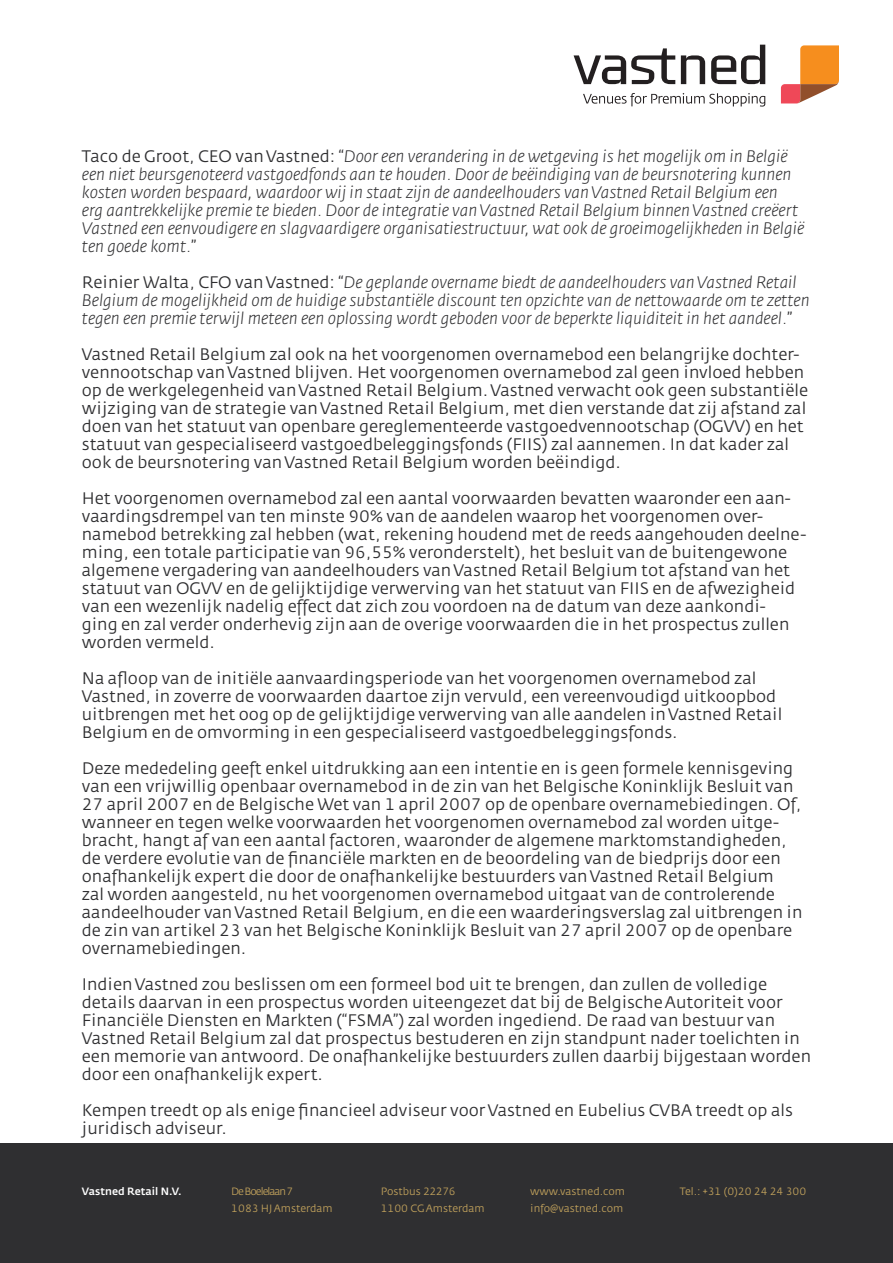
<style>
.page{position:relative;width:893px;height:1263px;background:#fff}
.page>*{position:absolute;margin:0;border:0;box-sizing:border-box;transform-origin:0 0}
.t1{font:16.5px/18px "Fedra Sans Book TF";color:#2f2f31}
.t2{font:italic 300 16.5px/18px "Fedra Sans";color:#2f2f31}
.t3{font:10.5px "Fedra Sans Book TF";color:#bfa05b}
.t4{font:10.5px "Fedra Sans Medium TF";color:#fff}
.t5{font:10.5px "Fedra Sans Book TF";letter-spacing:-.09em;color:#bfa05b}
.s1{font-family:"Fedra Sans Book TF";font-weight:400;font-style:normal}
</style>
<div class="page">
<div style="left:0;top:1144px;width:893px;height:119px;background:#2f2f31"></div>
<svg style="left:583px;top:93px;width:182px;height:14px"></svg>
<svg style="left:681px;top:55px;width:24px;height:29px"></svg>
<svg style="left:711px;top:45px;width:54px;height:39px"></svg>
<svg style="left:574px;top:48px;width:101px;height:36px"></svg>
<svg style="left:781px;top:45px;width:58px;height:58px"></svg>
<p class="t2" style="left:82px;top:148px;width:724px"><span class="s1">Taco de Groot, CEO van Vastned: “</span>Door een verandering in de wetgeving is het mogelijk om in België een niet beursgenoteerd vastgoedfonds aan te houden. Door de beëindiging van de beursnotering kunnen kosten worden bespaard, waardoor wij in staat zijn de aandeelhouders van Vastned Retail Belgium een<br>erg aantrekkelijke premie te bieden. Door de integratie van Vastned Retail Belgium binnen Vastned creëert Vastned een eenvoudigere en slagvaardigere organisatiestructuur, wat ook de groeimogelijkheden in België ten goede komt.<span class="s1">”</span></p>
<p class="t2" style="left:82px;top:274px;width:729px"><span class="s1">Reinier Walta, CFO van Vastned: “</span>De geplande overname biedt de aandeelhouders van Vastned Retail<br>Belgium de mogelijkheid om de huidige substantiële discount ten opzichte van de nettowaarde om te zetten tegen een premie terwijl meteen een oplossing wordt geboden voor de beperkte liquiditeit in het aandeel.<span class="s1">”</span></p>
<p class="t1" style="left:82px;top:346px;width:728px">Vastned Retail Belgium zal ook na het voorgenomen overnamebod een belangrijke dochter&shy;vennootschap van Vastned blijven. Het voorgenomen overnamebod zal geen invloed hebben op de werkgelegenheid van Vastned Retail Belgium. Vastned verwacht ook geen substantiële wijziging van de strategie van Vastned Retail Belgium, met dien verstande dat zij afstand zal doen van het statuut van openbare gereglementeerde vastgoedvennootschap (OGVV) en het statuut van gespecialiseerd vastgoedbeleggingsfonds (FIIS) zal aannemen. In dat kader zal ook de beursnotering van Vastned Retail Belgium worden beëindigd.</p>
<p class="t1" style="left:82px;top:490px;width:726px">Het voorgenomen overnamebod zal een aantal voorwaarden bevatten waaronder een aan&shy;vaardingsdrempel van ten minste 90% van de aandelen waarop het voorgenomen over&shy;namebod betrekking zal hebben (wat, rekening houdend met de reeds aangehouden deelne&shy;ming, een totale participatie van 96,55% veronderstelt), het besluit van de buitengewone algemene vergadering van aandeelhouders van Vastned Retail Belgium tot afstand van het statuut van OGVV en de gelijktijdige verwerving van het statuut van FIIS en de afwezigheid van een wezenlijk nadelig effect dat zich zou voordoen na de datum van deze aankondi-<br>ging en zal verder onderhevig zijn aan de overige voorwaarden die in het prospectus zullen worden vermeld.</p>
<p class="t1" style="left:82px;top:670px;width:702px">Na afloop van de initiële aanvaardingsperiode van het voorgenomen overnamebod zal Vastned, in zoverre de voorwaarden daartoe zijn vervuld, een vereenvoudigd uitkoopbod uitbrengen met het oog op de gelijktijdige verwerving van alle aandelen in Vastned Retail Belgium en de omvorming in een gespecialiseerd vastgoedbeleggingsfonds.</p>
<p class="t1" style="left:82px;top:760px;width:722px">Deze mededeling geeft enkel uitdrukking aan een intentie en is geen formele kennisgeving van een vrijwillig openbaar overnamebod in de zin van het Belgische Koninklijk Besluit van 27 april 2007 en de Belgische Wet van 1 april 2007 op de openbare overnamebiedingen. Of, wanneer en tegen welke voorwaarden het voorgenomen overnamebod zal worden uitge&shy;bracht, hangt af van een aantal factoren, waaronder de algemene marktomstandigheden, de verdere evolutie van de financiële markten en de beoordeling van de biedprijs door een onafhankelijk expert die door de onafhankelijke bestuurders van Vastned Retail Belgium<br>zal worden aangesteld, nu het voorgenomen overnamebod uitgaat van de controlerende aandeelhouder van Vastned Retail Belgium, en die een waarderingsverslag zal uitbrengen in de zin van artikel 23 van het Belgische Koninklijk Besluit van 27 april 2007 op de openbare overnamebiedingen.</p>
<p class="t1" style="left:82px;top:976px;width:731px">Indien Vastned zou beslissen om een formeel bod uit te brengen, dan zullen de volledige details daarvan in een prospectus worden uiteengezet dat bij de Belgische Autoriteit voor Financiële Diensten en Markten (“FSMA”) zal worden ingediend. De raad van bestuur van Vastned Retail Belgium zal dat prospectus bestuderen en zijn standpunt nader toelichten in een memorie van antwoord. De onafhankelijke bestuurders zullen daarbij bijgestaan worden door een onafhankelijk expert.</p>
<p class="t1" style="left:82px;top:1102px;width:713px">Kempen treedt op als enige financieel adviseur voor Vastned en Eubelius CVBA treedt op als juridisch adviseur.</p>
<p class="t4" style="left:82px;top:1186px;width:101px">Vastned Retail N.V.</p>
<p class="t5" style="left:231px;top:1186px;width:64px">De Boelelaan 7</p>
<p class="t3" style="left:231px;top:1203px;width:103px">1083 HJ Amsterdam</p>
<p class="t3" style="left:381px;top:1186px;width:76px">Postbus 22276</p>
<p class="t3" style="left:381px;top:1203px;width:105px">1100 CG Amsterdam</p>
<p class="t3" style="left:530px;top:1186px;width:96px">www.vastned.com</p>
<p class="t3" style="left:530px;top:1203px;width:95px">info@vastned.com</p>
<p class="t3" style="left:680px;top:1186px;width:128px">Tel.: +31 (0)20 24 24 300</p>
</div>
